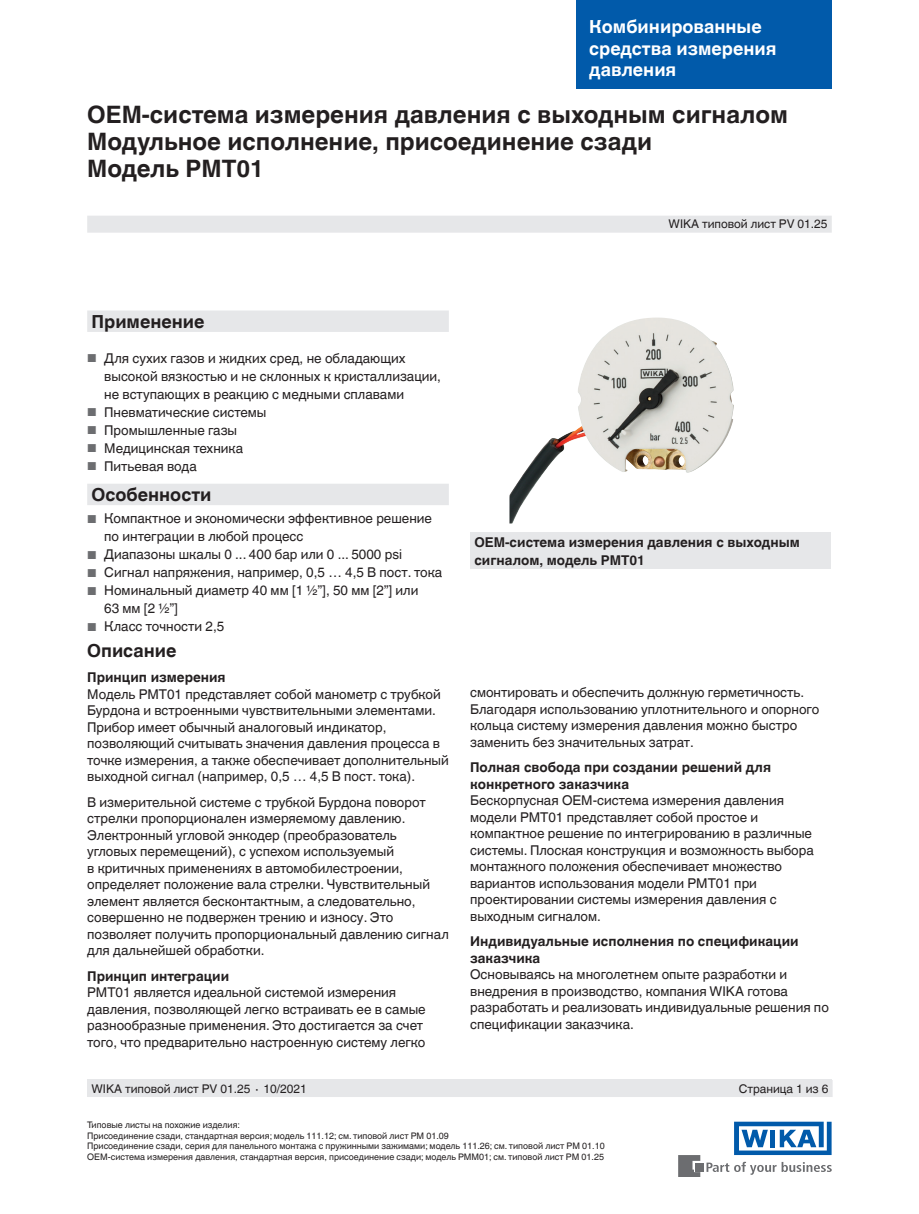
<style>
.page{position:relative;width:919px;height:1214px;background:#fff}
.page>*{position:absolute;margin:0;border:0;box-sizing:border-box;transform-origin:0 0}
.t1{font:700 24px/27px "Helvetica World";color:#231f20}
.t2{font:700 18px/21.6px "Helvetica World";color:#fff}
.t3{font:700 18px "Helvetica World";color:#231f20}
.t4{font:13.5px/16.5px "Helvetica World";color:#231f20}
.t5{font:700 13.5px/16.5px "Helvetica World";color:#231f20}
.t6{font:12px "Helvetica World";color:#231f20}
.t7{font:9px/10.5px "Helvetica World";color:#231f20}
.s1{font-size:11.55px;color:#6c6d70}
</style>
<div class="page">
<svg style="left:706px;top:1161px;width:125px;height:13px"></svg>
<div style="left:694px;top:1162px;width:9px;height:9px;background:#6c6d70"></div>
<svg style="left:678px;top:1155px;width:22px;height:22px"></svg>
<svg style="left:734px;top:1121px;width:97px;height:34px"></svg>
<div style="left:576px;top:0;width:255px;height:89px;background:#015aaa"></div>
<div style="left:87px;top:216px;width:744px;height:17px;background:#e6e7e9"></div>
<div style="left:87px;top:1079px;width:744px;height:18px;background:#e6e7e9"></div>
<div style="left:470px;top:532px;width:361px;height:37px;background:#e6e7e9"></div>
<svg style="left:87px;top:310px;width:362px;height:195px"></svg>
<img style="left:509px;top:317px;width:224px;height:206px">
<h2 class="t2" style="left:589px;top:16px;width:189px">Комбинированные средства измерения давления</h2>
<h1 class="t1" style="left:87px;top:101px;width:702px">ОЕМ-система измерения давления с выходным сигналом<br>Модульное исполнение, присоединение сзади<br>Модель PMT01</h1>
<p class="t6" style="left:668px;top:217px;width:160px">WIKA типовой лист PV 01.25</p>
<h2 class="t3" style="left:91px;top:311px;width:114px">Применение</h2>
<p class="t4" style="left:104px;top:349px;width:338px;line-height:18px;text-indent:-17px"><span class="s1">■</span> Для сухих газов и жидких сред, не обладающих высокой вязкостью и не склонных к кристаллизации, не вступающих в реакцию с медными сплавами</p>
<p class="t4" style="left:87px;top:404px;width:181px"><span class="s1">■</span> Пневматические системы</p>
<p class="t4" style="left:87px;top:422px;width:151px"><span class="s1">■</span> Промышленные газы</p>
<p class="t4" style="left:87px;top:440px;width:157px"><span class="s1">■</span> Медицинская техника</p>
<p class="t4" style="left:87px;top:458px;width:111px"><span class="s1">■</span> Питьевая вода</p>
<h2 class="t3" style="left:91px;top:484px;width:122px">Особенности</h2>
<p class="t4" style="left:104px;top:509px;width:329px;line-height:18px;text-indent:-17px"><span class="s1">■</span> Компактное и экономически эффективное решение по интеграции в любой процесс</p>
<p class="t4" style="left:87px;top:546px;width:316px"><span class="s1">■</span> Диапазоны шкалы 0 ... 400 бар или 0 ... 5000 psi</p>
<p class="t4" style="left:87px;top:564px;width:356px"><span class="s1">■</span> Сигнал напряжения, например, 0,5 … 4,5 В пост. тока</p>
<p class="t4" style="left:104px;top:581px;width:316px;line-height:18px;text-indent:-17px"><span class="s1">■</span> Номинальный диаметр 40 мм [1 ½”], 50 мм [2”] или<br>63 мм [2 ½”]</p>
<p class="t4" style="left:87px;top:618px;width:139px"><span class="s1">■</span> Класс точности 2,5</p>
<h2 class="t3" style="left:87px;top:640px;width:91px">Описание</h2>
<p class="t5" style="left:87px;top:669px;width:140px">Принцип измерения</p>
<p class="t4" style="left:87px;top:686px;width:363px">Модель PMT01 представляет собой манометр с трубкой Бурдона и встроенными чувствительными элементами.<br>Прибор имеет обычный аналоговый индикатор, позволяющий считывать значения давления процесса в точке измерения, а также обеспечивает дополнительный выходной сигнал (например, 0,5 … 4,5 В пост. тока).</p>
<p class="t4" style="left:87px;top:794px;width:363px">В измерительной системе с трубкой Бурдона поворот стрелки пропорционален измеряемому давлению.<br>Электронный угловой энкодер (преобразователь угловых перемещений), с успехом используемый<br>в критичных применениях в автомобилестроении, определяет положение вала стрелки. Чувствительный элемент является бесконтактным, а следовательно, совершенно не подвержен трению и износу. Это позволяет получить пропорциональный давлению сигнал для дальнейшей обработки.</p>
<p class="t5" style="left:87px;top:968px;width:143px">Принцип интеграции</p>
<p class="t4" style="left:87px;top:984px;width:340px">PMT01 является идеальной системой измерения давления, позволяющей легко встраивать ее в самые разнообразные применения. Это достигается за счет того, что предварительно настроенную систему легко</p>
<p class="t5" style="left:474px;top:533px;width:327px;line-height:18px">OEM-система измерения давления с выходным сигналом, модель PMT01</p>
<p class="t4" style="left:470px;top:684px;width:350px">смонтировать и обеспечить должную герметичность.<br>Благодаря использованию уплотнительного и опорного кольца систему измерения давления можно быстро заменить без значительных затрат.</p>
<p class="t5" style="left:470px;top:759px;width:302px">Полная свобода при создании решений для конкретного заказчика</p>
<p class="t4" style="left:470px;top:792px;width:345px">Бескорпусная OEM-система измерения давления модели PMT01 представляет собой простое и компактное решение по интегрированию в различные системы. Плоская конструкция и возможность выбора монтажного положения обеспечивает множество вариантов использования модели PMT01 при проектировании системы измерения давления с выходным сигналом.</p>
<p class="t5" style="left:470px;top:933px;width:330px">Индивидуальные исполнения по спецификации заказчика</p>
<p class="t4" style="left:470px;top:966px;width:360px">Основываясь на многолетнем опыте разработки и внедрения в производство, компания WIKA готова разработать и реализовать индивидуальные решения по спецификации заказчика.</p>
<p class="t6" style="left:91px;top:1081px;width:217px">WIKA типовой лист PV 01.25 ∙ 10/2021</p>
<p class="t6" style="left:738px;top:1081px;width:91px">Страница 1 из 6</p>
<p class="t7" style="left:87px;top:1119px;width:519px">Типовые листы на похожие изделия:<br>Присоединение сзади, стандартная версия; модель 111.12; см. типовой лист PM 01.09<br>Присоединение сзади, серия для панельного монтажа с пружинными зажимами; модель 111.26; см. типовой лист PM 01.10<br>OEM-cистема измерения давления, стандартная версия, присоединение сзади; модель PMM01; см. типовой лист PM 01.25</p>
</div>
